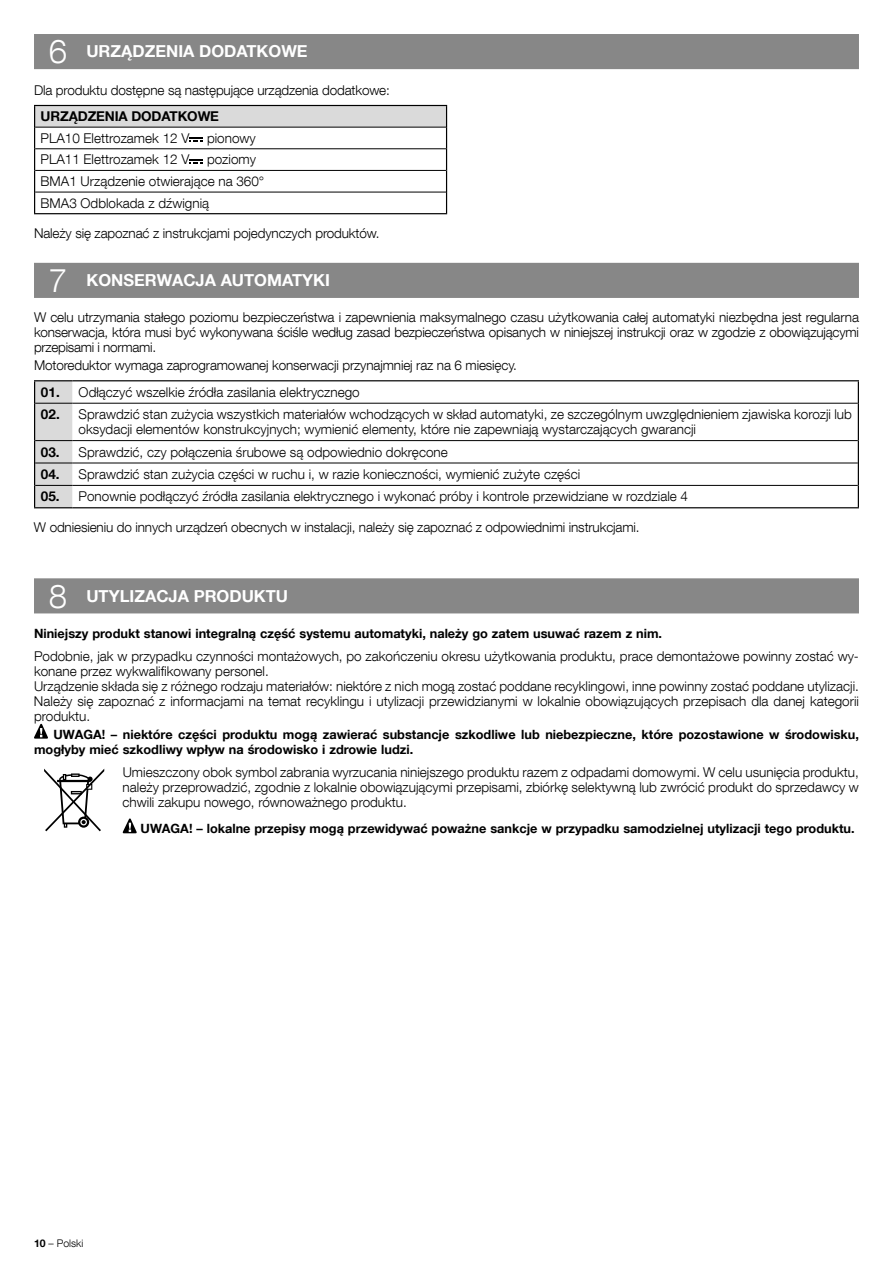
<style>
.page{position:relative;width:893px;height:1263px;background:#fff}
.page>*{position:absolute;margin:0;border:0;box-sizing:border-box;transform-origin:0 0}
.t1{font:700 16.5px "Helvetica Neue LT Com";color:#fff}
.t2{font:300 13.5px/15px "Helvetica Neue LT Com";color:#000}
.t3{font:700 13.5px "Helvetica Neue LT Com";letter-spacing:-.01em;color:#000}
.t4{font:700 12.75px/15.3px "Helvetica Neue LT Com";color:#000}
.t5{font:300 10.5px "Helvetica Neue LT Com";color:#000}
.s1{font-weight:300;font-size:33px}
.s2{font-weight:700}
</style>
<div class="page">
<div style="left:34px;top:34px;width:825px;height:35px;background:#878787"></div>
<div style="left:35px;top:105px;width:412px;height:22px;background:#dadada"></div>
<hr style="left:35px;top:127px;width:411px;height:1px;background:#000">
<hr style="left:35px;top:148px;width:411px;height:1px;background:#000">
<hr style="left:35px;top:170px;width:411px;height:1px;background:#000">
<hr style="left:35px;top:192px;width:411px;height:1px;background:#000">
<hr style="left:34px;top:213px;width:413px;height:1px;background:#000">
<hr style="left:34px;top:105px;width:413px;height:1px;background:#000">
<svg style="left:446px;top:106px;width:1px;height:107px"></svg>
<svg style="left:34px;top:106px;width:1px;height:107px"></svg>
<svg style="left:189px;top:138px;width:14px;height:4px"></svg>
<svg style="left:189px;top:160px;width:14px;height:4px"></svg>
<div style="left:34px;top:263px;width:825px;height:35px;background:#878787"></div>
<hr style="left:34px;top:380px;width:38px;height:1px;background:#000">
<hr style="left:72px;top:380px;width:787px;height:1px;background:#000">
<svg style="left:34px;top:381px;width:38px;height:126px;background:#d0d0d0"></svg>
<hr style="left:35px;top:403px;width:37px;height:1px;background:#000">
<hr style="left:72px;top:403px;width:786px;height:1px;background:#000">
<hr style="left:35px;top:440px;width:37px;height:1px;background:#000">
<hr style="left:72px;top:440px;width:786px;height:1px;background:#000">
<hr style="left:35px;top:463px;width:37px;height:1px;background:#000">
<hr style="left:72px;top:463px;width:786px;height:1px;background:#000">
<hr style="left:35px;top:485px;width:37px;height:1px;background:#000">
<hr style="left:72px;top:485px;width:786px;height:1px;background:#000">
<hr style="left:34px;top:507px;width:38px;height:1px;background:#000">
<hr style="left:72px;top:507px;width:787px;height:1px;background:#000">
<svg style="left:858px;top:381px;width:1px;height:22px"></svg>
<hr style="left:858px;top:403px;width:1px;height:38px;background:#000">
<svg style="left:858px;top:441px;width:1px;height:66px"></svg>
<div style="left:34px;top:578px;width:825px;height:35px;background:#878787"></div>
<svg style="left:34px;top:724px;width:14px;height:15px"></svg>
<svg style="left:44px;top:769px;width:60px;height:62px"></svg>
<svg style="left:123px;top:818px;width:14px;height:15px"></svg>
<p class="t1" style="left:49px;top:41px;width:260px"><span class="s1">6</span> URZĄDZENIA DODATKOWE</p>
<p class="t2" style="left:34px;top:82px;width:357px">Dla produktu dostępne są następujące urządzenia dodatkowe:</p>
<p class="t3" style="left:41px;top:108px;width:180px">URZĄDZENIA DODATKOWE</p>
<p class="t2" style="left:41px;top:130px;width:150px">PLA10 Elettrozamek 12 V</p>
<p class="t2" style="left:207px;top:130px;width:50px">pionowy</p>
<p class="t2" style="left:41px;top:152px;width:150px">PLA11 Elettrozamek 12 V</p>
<p class="t2" style="left:41px;top:149px;width:225px;line-height:21.6px;text-indent:166px">poziomy<br>BMA1 Urządzenie otwierające na 360°<br>BMA3 Odblokada z dźwignią</p>
<p class="t2" style="left:34px;top:225px;width:347px">Należy się zapoznać z instrukcjami pojedynczych produktów.</p>
<p class="t1" style="left:49px;top:270px;width:283px"><span class="s1">7</span> KONSERWACJA AUTOMATYKI</p>
<p class="t2" style="left:34px;top:309px;width:826px;text-align:justify">W celu utrzymania stałego poziomu bezpieczeństwa i zapewnienia maksymalnego czasu użytkowania całej automatyki niezbędna jest regularna konserwacja, która musi być wykonywana ściśle według zasad bezpieczeństwa opisanych w niniejszej instrukcji oraz w zgodzie z obowiązującymi przepisami i normami.</p>
<p class="t2" style="left:34px;top:357px;width:484px">Motoreduktor wymaga zaprogramowanej konserwacji przynajmniej raz na 6 miesięcy.</p>
<p class="t2" style="left:41px;top:384px;width:320px"><span class="s2">01.</span> Odłączyć wszelkie źródła zasilania elektrycznego</p>
<p class="t2" style="left:79px;top:407px;width:775px;text-indent:-38px"><span class="s2">02.</span> Sprawdzić stan zużycia wszystkich materiałów wchodzących w skład automatyki, ze szczególnym uwzględnieniem zjawiska korozji lub oksydacji elementów konstrukcyjnych; wymienić elementy, które nie zapewniają wystarczających gwarancji</p>
<p class="t2" style="left:41px;top:444px;width:408px"><span class="s2">03.</span> Sprawdzić, czy połączenia śrubowe są odpowiednio dokręcone</p>
<p class="t2" style="left:41px;top:466px;width:541px"><span class="s2">04.</span> Sprawdzić stan zużycia części w ruchu i, w razie konieczności, wymienić zużyte części</p>
<p class="t2" style="left:41px;top:489px;width:649px"><span class="s2">05.</span> Ponownie podłączyć źródła zasilania elektrycznego i wykonać próby i kontrole przewidziane w rozdziale 4</p>
<p class="t2" style="left:34px;top:520px;width:607px">W odniesieniu do innych urządzeń obecnych w instalacji, należy się zapoznać z odpowiednimi instrukcjami.</p>
<p class="t1" style="left:49px;top:585px;width:241px"><span class="s1">8</span> UTYLIZACJA PRODUKTU</p>
<p class="t4" style="left:34px;top:625px;width:630px">Niniejszy produkt stanowi integralną część systemu automatyki, należy go zatem usuwać razem z nim.</p>
<p class="t2" style="left:34px;top:649px;width:826px">Podobnie, jak w przypadku czynności montażowych, po zakończeniu okresu użytkowania produktu, prace demontażowe powinny zostać wy&shy;konane przez wykwalifikowany personel.<br>Urządzenie składa się z różnego rodzaju materiałów: niektóre z nich mogą zostać poddane recyklingowi, inne powinny zostać poddane utylizacji.<br>Należy się zapoznać z informacjami na temat recyklingu i utylizacji przewidzianymi w lokalnie obowiązujących przepisach dla danej kategorii produktu.</p>
<p class="t4" style="left:34px;top:726px;width:826px;text-indent:19px">UWAGA! – niektóre części produktu mogą zawierać substancje szkodliwe lub niebezpieczne, które pozostawione w środowisku, mogłyby mieć szkodliwy wpływ na środowisko i zdrowie ludzi.</p>
<p class="t2" style="left:123px;top:765px;width:738px;text-align:justify">Umieszczony obok symbol zabrania wyrzucania niniejszego produktu razem z odpadami domowymi. W celu usunięcia produktu, należy przeprowadzić, zgodnie z lokalnie obowiązującymi przepisami, zbiórkę selektywną lub zwrócić produkt do sprzedawcy w chwili zakupu nowego, równoważnego produktu.</p>
<p class="t4" style="left:141px;top:821px;width:715px">UWAGA! – lokalne przepisy mogą przewidywać poważne sankcje w przypadku samodzielnej utylizacji tego produktu.</p>
<p class="t5" style="left:34px;top:1237px;width:51px"><span class="s2">10</span> – Polski</p>
</div>
